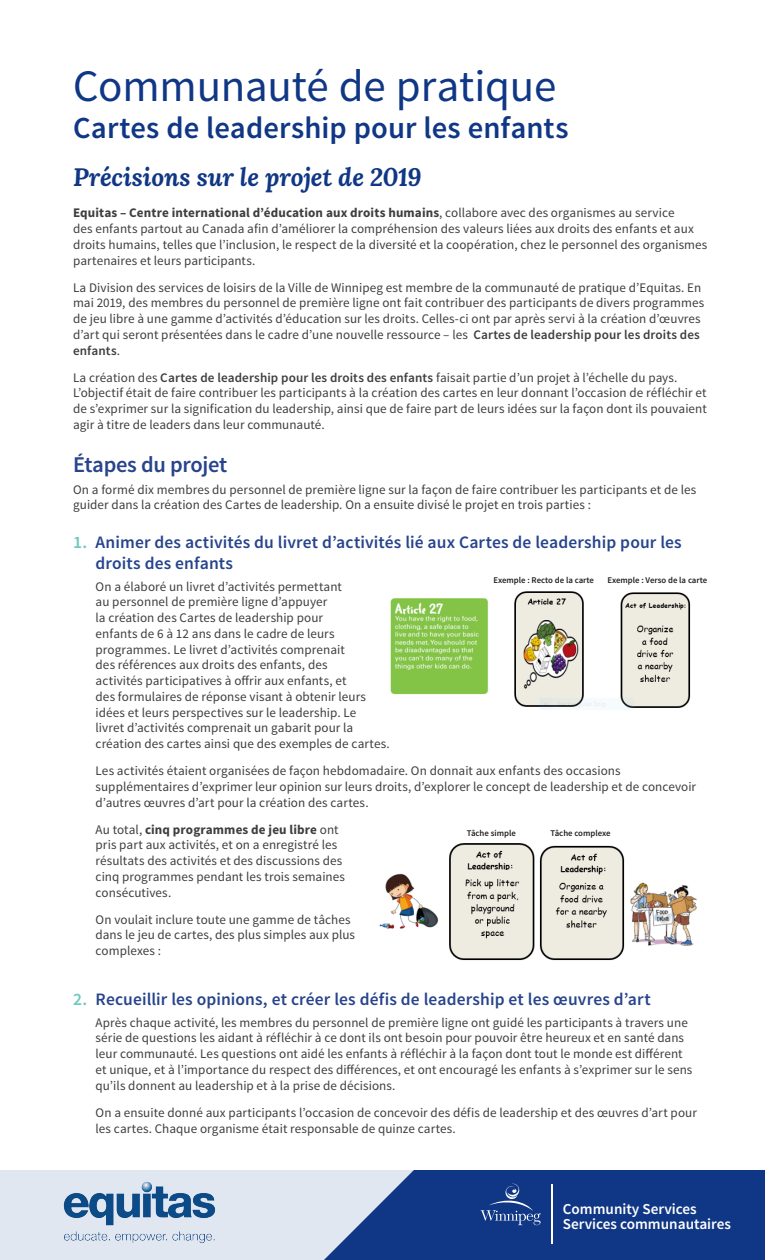
<style>
.page{position:relative;width:765px;height:1260px;background:#fff}
.page>*{position:absolute;margin:0;border:0;box-sizing:border-box;transform-origin:0 0}
.t1{font:45px "Source Sans Pro";letter-spacing:-.005em;color:#103785}
.t2{font:600 30.62px "Source Sans Pro";letter-spacing:.005em;color:#103785}
.t3{font:italic 700 25px "Lora";letter-spacing:-.005em;color:#103785}
.t4{font:600 22.5px "Source Sans Pro";letter-spacing:-.015em;color:#27448c}
.t5{font:600 17.5px/21px "Source Sans Pro";letter-spacing:.005em;color:#27448c}
.t6{font:600 15.12px/15.4px "Source Sans Pro";color:#fff}
.t7{font:13.12px/15.8px "Source Sans Pro";letter-spacing:.005em;color:#3e3e3f}
.t8{font:600 8.75px "Source Sans Pro";color:#231f20}
.s1{font-weight:700}
.s2{font-weight:600}
.s3{color:#6ec8bc}
</style>
<div class="page">
<div style="left:0;top:1170px;width:765px;height:90px;background:#e1e7f1"></div>
<svg style="left:324px;top:1170px;width:441px;height:90px;background:#274a90"></svg>
<svg style="left:481px;top:1184px;width:60px;height:41px;background:#2b4e93"></svg>
<hr style="left:551px;top:1184px;width:1px;height:59px;background:#fff">
<img style="left:63px;top:1182px;width:153px;height:61px">
<img style="left:390px;top:591px;width:301px;height:119px">
<img style="left:379px;top:843px;width:318px;height:118px">
<p class="t1" style="left:73px;top:58px;width:485px">Communauté de pratique</p>
<p class="t2" style="left:73px;top:109px;width:497px">Cartes de leadership pour les enfants</p>
<p class="t3" style="left:73px;top:159px;width:350px">Précisions sur le projet de 2019</p>
<p class="t7" style="left:73px;top:205px;width:636px"><span class="s1">Equitas – Centre international d’éducation aux droits humains</span>, collabore avec des organismes au service<br>des enfants partout au Canada afin d’améliorer la compréhension des valeurs liées aux droits des enfants et aux droits humains, telles que l’inclusion, le respect de la diversité et la coopération, chez le personnel des organismes partenaires et leurs participants.</p>
<p class="t7" style="left:73px;top:280px;width:633px">La Division des services de loisirs de la Ville de Winnipeg est membre de la communauté de pratique d’Equitas. En mai 2019, des membres du personnel de première ligne ont fait contribuer des participants de divers programmes de jeu libre à une gamme d’activités d’éducation sur les droits. Celles-ci ont par après servi à la création d’œuvres d’art qui seront présentées dans le cadre d’une nouvelle ressource – les <span class="s2">Cartes de leadership pour les droits des enfants</span>.</p>
<p class="t7" style="left:73px;top:370px;width:635px">La création des <span class="s2">Cartes de leadership pour les droits des enfants</span> faisait partie d’un projet à l’échelle du pays.<br>L’objectif était de faire contribuer les participants à la création des cartes en leur donnant l’occasion de réfléchir et de s’exprimer sur la signification du leadership, ainsi que de faire part de leurs idées sur la façon dont ils pouvaient agir à titre de leaders dans leur communauté.</p>
<p class="t4" style="left:73px;top:451px;width:156px">Étapes du projet</p>
<p class="t7" style="left:73px;top:482px;width:625px">On a formé dix membres du personnel de première ligne sur la façon de faire contribuer les participants et de les guider dans la création des Cartes de leadership. On a ensuite divisé le projet en trois parties :</p>
<p class="t5" style="left:96px;top:532px;width:588px;text-indent:-22px"><span class="s3">1.</span> Animer des activités du livret d’activités lié aux Cartes de leadership pour les droits des enfants</p>
<p class="t7" style="left:96px;top:579px;width:296px">On a élaboré un livret d’activités permettant<br>au personnel de première ligne d’appuyer<br>la création des Cartes de leadership pour<br>enfants de 6 à 12 ans dans le cadre de leurs programmes. Le livret d’activités comprenait<br>des références aux droits des enfants, des<br>activités participatives à offrir aux enfants, et<br>des formulaires de réponse visant à obtenir leurs idées et leurs perspectives sur le leadership. Le<br>livret d’activités comprenait un gabarit pour la création des cartes ainsi que des exemples de cartes.</p>
<p class="t7" style="left:96px;top:763px;width:602px">Les activités étaient organisées de façon hebdomadaire. On donnait aux enfants des occasions supplémentaires d’exprimer leur opinion sur leurs droits, d’explorer le concept de leadership et de concevoir d’autres œuvres d’art pour la création des cartes.</p>
<p class="t7" style="left:96px;top:822px;width:251px">Au total, <span class="s1">cinq programmes de jeu libre</span> ont pris part aux activités, et on a enregistré les résultats des activités et des discussions des cinq programmes pendant les trois semaines consécutives.</p>
<p class="t7" style="left:96px;top:912px;width:261px">On voulait inclure toute une gamme de tâches dans le jeu de cartes, des plus simples aux plus complexes :</p>
<p class="t8" style="left:493px;top:575px;width:102px">Exemple : Recto de la carte</p>
<p class="t8" style="left:607px;top:575px;width:101px">Exemple : Verso de la carte</p>
<p class="t8" style="left:467px;top:828px;width:51px">Tâche simple</p>
<p class="t8" style="left:551px;top:828px;width:61px">Tâche complexe</p>
<p class="t5" style="left:73px;top:989px;width:579px"><span class="s3">2.</span> Recueillir les opinions, et créer les défis de leadership et les œuvres d’art</p>
<p class="t7" style="left:96px;top:1015px;width:598px">Après chaque activité, les membres du personnel de première ligne ont guidé les participants à travers une série de questions les aidant à réfléchir à ce dont ils ont besoin pour pouvoir être heureux et en santé dans leur communauté. Les questions ont aidé les enfants à réfléchir à la façon dont tout le monde est différent et unique, et à l’importance du respect des différences, et ont encouragé les enfants à s’exprimer sur le sens qu’ils donnent au leadership et à la prise de décisions.</p>
<p class="t7" style="left:96px;top:1104px;width:603px;line-height:16.5px">On a ensuite donné aux participants l’occasion de concevoir des défis de leadership et des œuvres d’art pour les cartes. Chaque organisme était responsable de quinze cartes.</p>
<p class="t6" style="left:563px;top:1201px;width:170px">Community Services<br>Services communautaires</p>
</div>
